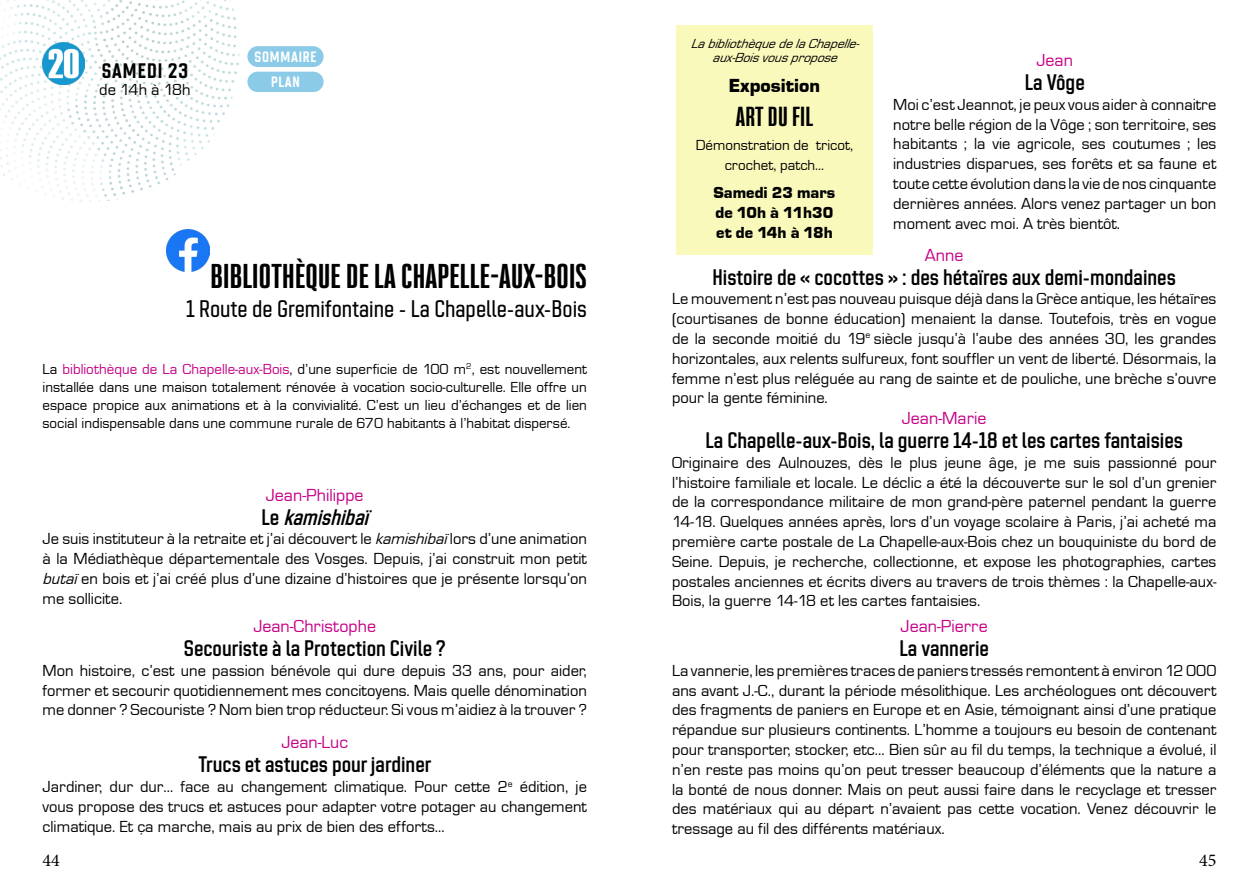
<style>
.page{position:relative;width:1259px;height:893px;background:#fff}
.page>*{position:absolute;margin:0;border:0;box-sizing:border-box;transform-origin:0 0}
.t1{font:900 30px "Bw Stretch DEMO";letter-spacing:.01em;color:#000}
.t2{font:500 24px "Chromoxome Pro";color:#000}
.t3{font:900 24px "Bw Stretch DEMO";letter-spacing:.01em;color:#000}
.t4{font:600 22.5px "Chromoxome Pro";color:#000}
.t5{font:italic 600 22.5px "Chromoxome Pro";color:#000}
.t6{font:700 21px "Chromoxome Pro";letter-spacing:.05em;color:#000}
.t7{font:900 19.5px "Eurostar";color:#000}
.t8{font:18px "Eurostar";color:#c60086}
.t9{font:18px "Minion Pro";color:#000}
.t10{font:16.5px/19.8px "Eurostar";color:#000;text-align:justify}
.t11{font:900 16.5px/19.8px "Eurostar";color:#000}
.t12{font:15px/18px "Eurostar";color:#000;text-align:justify}
.t13{font:700 15px/25.8px "Chromoxome Pro";letter-spacing:.05em;color:#fff;text-align:center}
.t14{font:italic 13.5px/13.5px "Eurostar";color:#000;text-align:center}
.s1{color:#c60086}
.s2{font-style:normal}
.s3{font-style:italic}
</style>
<div class="page">
<img style="left:0;top:0;width:262px;height:202px">
<div style="left:247px;top:46px;width:77px;height:21px;background:#8bcbe7;border-radius:10px"></div>
<div style="left:247px;top:72px;width:76px;height:20px;background:#8bcbe7;border-radius:10px"></div>
<div style="left:676px;top:25px;width:196px;height:53px;background:#f9f9bc"></div>
<div style="left:676px;top:64px;width:196px;height:45px;background:#f9f9bc"></div>
<div style="left:676px;top:94px;width:196px;height:50px;background:#f9f9bc"></div>
<div style="left:676px;top:126px;width:196px;height:60px;background:#f9f9bc"></div>
<div style="left:676px;top:172px;width:196px;height:42px;background:#f9f9bc"></div>
<div style="left:676px;top:212px;width:196px;height:42px;background:#f9f9bc"></div>
<img style="left:43px;top:43px;width:42px;height:42px">
<img style="left:167px;top:229px;width:42px;height:43px">
<p class="t6" style="left:102px;top:59px;width:88px">SAMEDI 23</p>
<p class="t10" style="left:99px;top:79px;width:93px">de 14h à 18h</p>
<p class="t13" style="left:255px;top:44px;width:63px">SOMMAIRE<br>PLAN</p>
<h1 class="t1" style="left:210px;top:256px;width:378px">BIBLIOTHÈQUE DE LA CHAPELLE-AUX-BOIS</h1>
<h2 class="t2" style="left:186px;top:295px;width:402px">1 Route de Gremifontaine - La Chapelle-aux-Bois</h2>
<p class="t12" style="left:43px;top:359px;width:546px">La <span class="s1">bibliothèque de La Chapelle-aux-Bois</span>, d’une superficie de 100 m<sup>2</sup>, est nouvellement installée dans une maison totalement rénovée à vocation socio-culturelle. Elle offre un espace propice aux animations et à la convivialité. C’est un lieu d’échanges et de lien social indispensable dans une commune rurale de 670 habitants à l’habitat dispersé.</p>
<p class="t8" style="left:266px;top:483px;width:99px">Jean-Philippe</p>
<h3 class="t5" style="left:261px;top:504px;width:114px"><span class="s2">L e</span> kamishibaï</h3>
<p class="t10" style="left:43px;top:529px;width:546px">Je suis instituteur à la retraite et j’ai découvert le <span class="s3">kamishibaï</span>lors d’une animation à la Médiathèque départementale des Vosges. Depuis, j’ai construit mon petit <span class="s3">butaï</span>en bois et j’ai créé plus d’une dizaine d’histoires que je présente lorsqu’on me sollicite.</p>
<p class="t8" style="left:253px;top:615px;width:124px">Jean-Christophe</p>
<h3 class="t4" style="left:184px;top:635px;width:263px">Secouriste à la Protection Civile ?</h3>
<p class="t10" style="left:43px;top:660px;width:546px">Mon histoire, c’est une passion bénévole qui dure depuis 33 ans, pour aider, former et secourir quotidiennement mes concitoyens. Mais quelle dénomination me donner ? Secouriste ? Nom bien trop réducteur. Si vous m’aidiez à la trouver ?</p>
<p class="t8" style="left:281px;top:731px;width:68px">Jean-Luc</p>
<h3 class="t4" style="left:199px;top:752px;width:234px">Trucs et astuces pour jardiner</h3>
<p class="t10" style="left:43px;top:776px;width:546px">Jardiner, dur dur… face au changement climatique. Pour cette 2<sup>e</sup> édition, je vous propose des trucs et astuces pour adapter votre potager au changement climatique. Et ça marche, mais au prix de bien des efforts…</p>
<p class="t14" style="left:691px;top:37px;width:175px">LabibliothèquedelaChapelle&shy;aux-Boisvouspropose</p>
<p class="t7" style="left:729px;top:73px;width:93px">Exposition</p>
<h2 class="t3" style="left:736px;top:101px;width:79px">ART DU FIL</h2>
<p class="t12" style="left:696px;top:135px;width:159px;line-height:19.8px;text-align:center">Démonstration de tricot, crochet, patch...</p>
<p class="t11" style="left:713px;top:182px;width:123px">Samedi 23 mars de 10h à 11h30 et de 14h à 18h</p>
<p class="t8" style="left:1036px;top:49px;width:38px">Jean</p>
<h3 class="t4" style="left:1025px;top:69px;width:61px">La Vôge</h3>
<p class="t10" style="left:893px;top:94px;width:325px">Moi c’est Jeannot, je peux vous aider à connaitre notre belle région de la Vôge ; son territoire, ses habitants ; la vie agricole, ses coutumes ; les industries disparues, ses forêts et sa faune et toute cette évolution dans la vie de nos cinquante dernières années. Alors venez partager un bon moment avec moi. A très bientôt.</p>
<p class="t8" style="left:925px;top:243px;width:40px">Anne</p>
<h3 class="t4" style="left:712px;top:264px;width:465px">Histoire de « cocottes » : des hétaïres aux demi-mondaines</h3>
<p class="t10" style="left:672px;top:289px;width:546px">Le mouvement n’est pas nouveau puisque déjà dans la Grèce antique, les hétaïres (courtisanes de bonne éducation) menaient la danse. Toutefois, très en vogue de la seconde moitié du 19<sup>e</sup> siècle jusqu’à l’aube des années 30, les grandes horizontales, aux relents sulfureux, font souffler un vent de liberté. Désormais, la femme n’est plus reléguée au rang de sainte et de pouliche, une brèche s’ouvre pour la gente féminine.</p>
<p class="t8" style="left:902px;top:407px;width:86px">Jean-Marie</p>
<h3 class="t4" style="left:705px;top:427px;width:479px">La Chapelle-aux-Bois, la guerre 14-18 et les cartes fantaisies</h3>
<p class="t10" style="left:672px;top:452px;width:546px">Originaire des Aulnouzes, dès le plus jeune âge, je me suis passionné pour l’histoire familiale et locale. Le déclic a été la découverte sur le sol d’un grenier de la correspondance militaire de mon grand-père paternel pendant la guerre 14-18. Quelques années après, lors d’un voyage scolaire à Paris, j’ai acheté ma première carte postale de La Chapelle-aux-Bois chez un bouquiniste du bord de Seine. Depuis, je recherche, collectionne, et expose les photographies, cartes postales anciennes et écrits divers au travers de trois thèmes : la Chapelle-aux-Bois, la guerre 14-18 et les cartes fantaisies.</p>
<p class="t8" style="left:900px;top:615px;width:89px">Jean-Pierre</p>
<h3 class="t4" style="left:899px;top:635px;width:91px">La vannerie</h3>
<p class="t10" style="left:672px;top:660px;width:546px">La vannerie, les premières traces de paniers tressés remontent à environ 12 000 ans avant J.-C., durant la période mésolithique. Les archéologues ont découvert des fragments de paniers en Europe et en Asie, témoignant ainsi d’une pratique répandue sur plusieurs continents. L’homme a toujours eu besoin de contenant pour transporter, stocker, etc... Bien sûr au fil du temps, la technique a évolué, il n’en reste pas moins qu’on peut tresser beaucoup d’éléments que la nature a la bonté de nous donner. Mais on peut aussi faire dans le recyclage et tresser des matériaux qui au départ n’avaient pas cette vocation. Venez découvrir le tressage au fil des différents matériaux.</p>
<p class="t9" style="left:43px;top:848px;width:19px">44</p>
<p class="t9" style="left:1199px;top:848px;width:19px">45</p>
</div>
